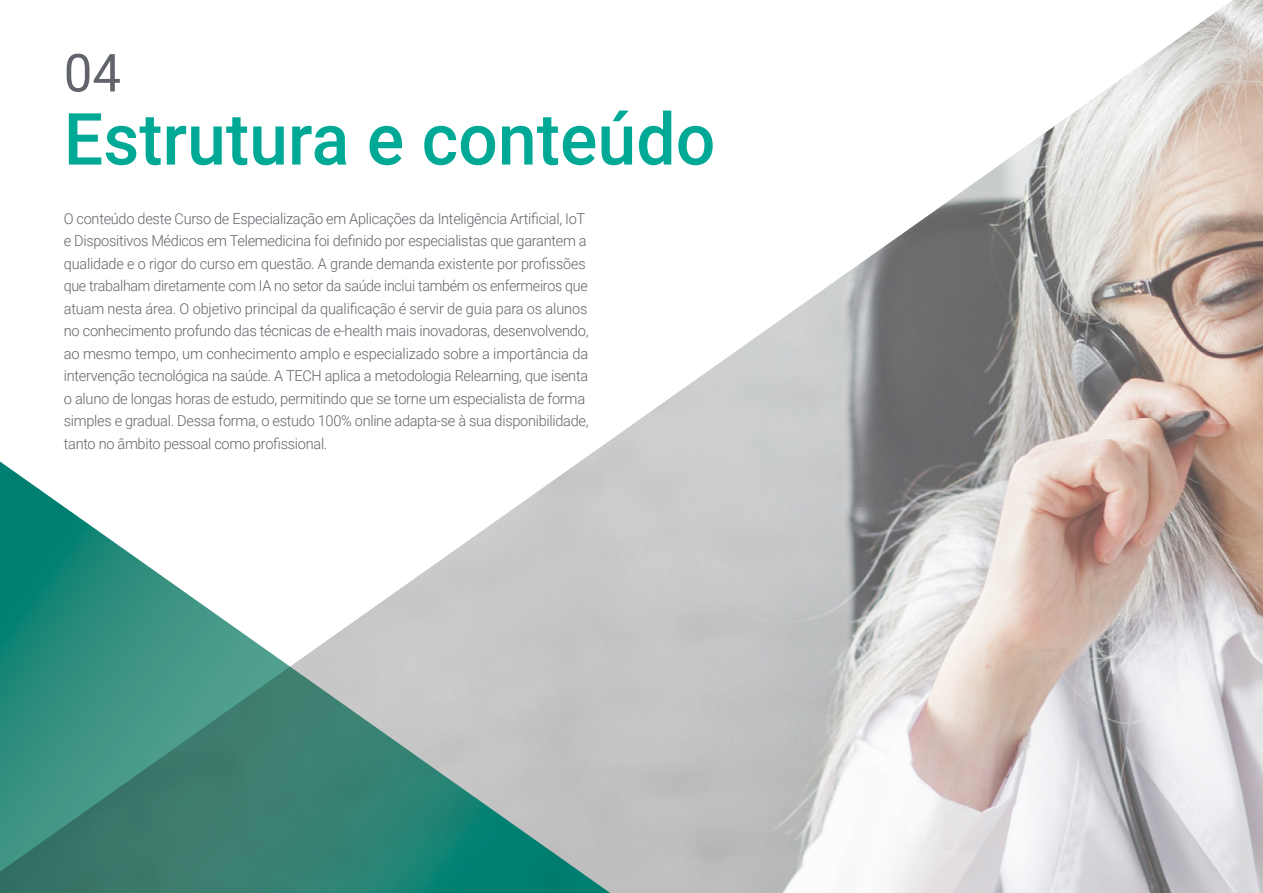
<style>
.page{position:relative;width:1263px;height:893px;background:#fff}
.page>*{position:absolute;margin:0;border:0;box-sizing:border-box;transform-origin:0 0}
.t1{font:500 72px "Roboto";color:#00a996}
.t2{font:52.5px "Roboto";color:#61646a}
.t3{font:300 15px/22.5px "Roboto";letter-spacing:-.02em;color:#61646a}
</style>
<div class="page">
<img style="left:602px;top:0;width:661px;height:893px">
<svg style="left:0;top:446px;width:640px;height:447px"></svg>
<h2 class="t2" style="left:64px;top:36px;width:59px">04</h2>
<h1 class="t1" style="left:64px;top:89px;width:653px">Estrutura e conteúdo</h1>
<p class="t3" style="left:64px;top:207px;width:526px">O conteúdo deste Curso de Especialização em Aplicações da Inteligência Artificial, IoT e Dispositivos Médicos em Telemedicina foi definido por especialistas que garantem a qualidade e o rigor do curso em questão. A grande demanda existente por profissões que trabalham diretamente com IA no setor da saúde inclui também os enfermeiros que atuam nesta área. O objetivo principal da qualificação é servir de guia para os alunos no conhecimento profundo das técnicas de e-health mais inovadoras, desenvolvendo, ao mesmo tempo, um conhecimento amplo e especializado sobre a importância da intervenção tecnológica na saúde. A TECH aplica a metodologia Relearning, que isenta o aluno de longas horas de estudo, permitindo que se torne um especialista de forma simples e gradual. Dessa forma, o estudo 100% online adapta-se à sua disponibilidade, tanto no âmbito pessoal como profissional.</p>
</div>
